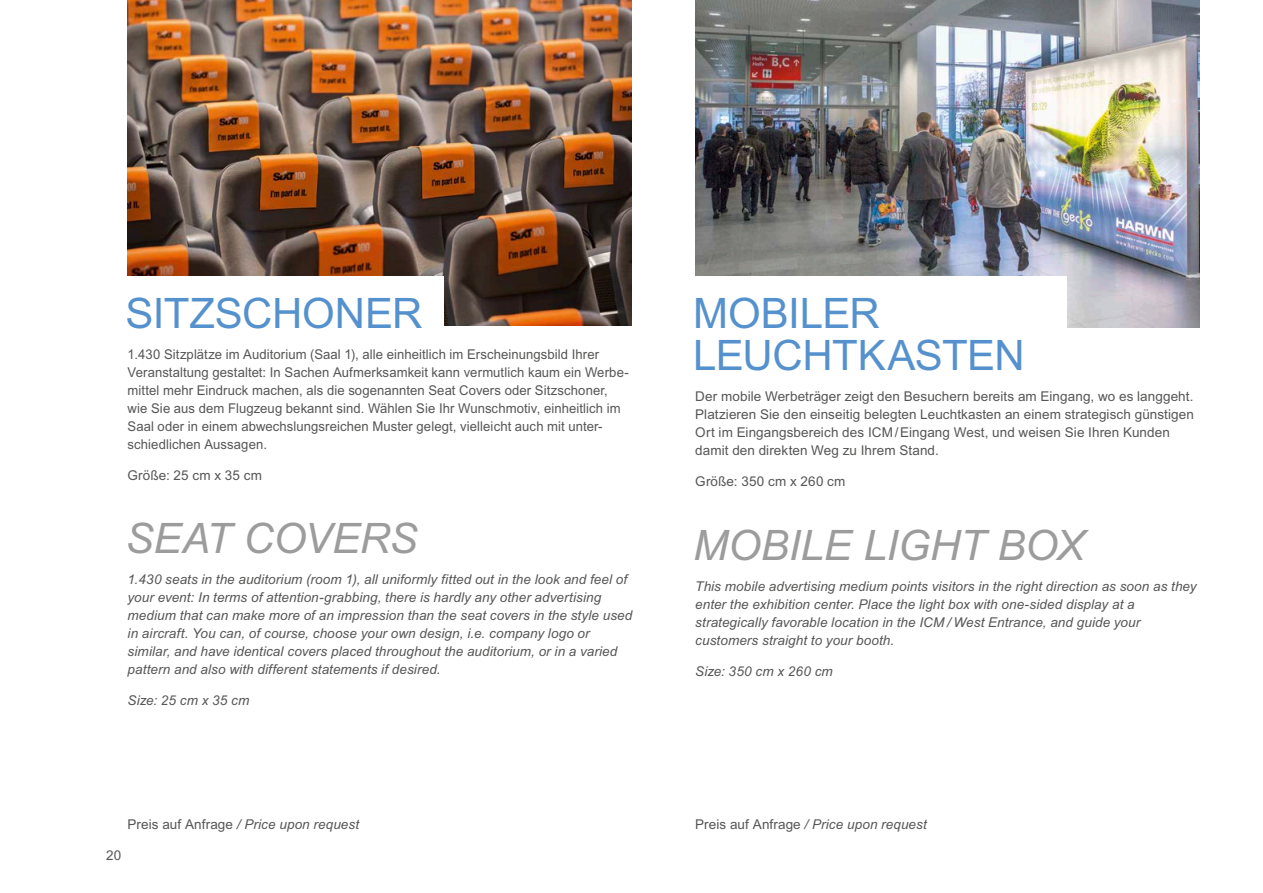
<style>
.page{position:relative;width:1263px;height:893px;background:#fff}
.page>*{position:absolute;margin:0;border:0;box-sizing:border-box;transform-origin:0 0}
.t1{font:42px/42px "Arial";letter-spacing:-.01em;color:#5591cd}
.t2{font:italic 42px "Arial";letter-spacing:-.01em;color:#9c9c9c}
.t3{font:italic 13.5px/18px "Arial";letter-spacing:.005em;color:#565655}
.t4{font:13.5px/18px "Arial";letter-spacing:.005em;color:#565655}
.s1{font-style:normal}
</style>
<div class="page">
<img style="left:128px;top:0;width:503px;height:325px">
<div style="left:125px;top:276px;width:319px;height:73px;background:#fff"></div>
<img style="left:695px;top:0;width:504px;height:327px">
<div style="left:693px;top:276px;width:374px;height:115px;background:#fff"></div>
<h1 class="t1" style="left:125px;top:292px;width:299px">SITZSCHONER</h1>
<p class="t4" style="left:128px;top:345px;width:502px">1.430 Sitzplätze im Auditorium (Saal 1), alle einheitlich im Erscheinungsbild Ihrer Veranstaltung gestaltet: In Sachen Aufmerksamkeit kann vermutlich kaum ein Werbe&shy;mittel mehr Eindruck machen, als die sogenannten Seat Covers oder Sitzschoner, wie Sie aus dem Flugzeug bekannt sind. Wählen Sie Ihr Wunschmotiv, einheitlich im Saal oder in einem abwechslungsreichen Muster gelegt, vielleicht auch mit unter&shy;schiedlichen Aussagen.</p>
<p class="t4" style="left:128px;top:466px;width:136px">Größe: 25 cm x 35 cm</p>
<h1 class="t2" style="left:125px;top:511px;width:293px">SEAT COVERS</h1>
<p class="t3" style="left:128px;top:571px;width:506px">1.430 seats in the auditorium (room 1), all uniformly fitted out in the look and feel of your event: In terms of attention-grabbing, there is hardly any other advertising medium that can make more of an impression than the seat covers in the style used in aircraft. You can, of course, choose your own design, i.e. company logo or similar, and have identical covers placed throughout the auditorium, or in a varied pattern and also with different statements if desired.</p>
<p class="t3" style="left:128px;top:692px;width:123px">Size: 25 cm x 35 cm</p>
<h1 class="t1" style="left:693px;top:292px;width:333px">MOBILER<br>LEUCHTKASTEN</h1>
<p class="t4" style="left:695px;top:387px;width:500px">Der mobile Werbeträger zeigt den Besuchern bereits am Eingang, wo es langgeht.<br>Platzieren Sie den einseitig belegten Leuchtkasten an einem strategisch günstigen Ort im Eingangsbereich des ICM/Eingang West, und weisen Sie Ihren Kunden damit den direkten Weg zu Ihrem Stand.</p>
<p class="t4" style="left:695px;top:472px;width:152px">Größe: 350 cm x 260 cm</p>
<h1 class="t2" style="left:693px;top:518px;width:393px">MOBILE LIGHT BOX</h1>
<p class="t3" style="left:695px;top:577px;width:503px">This mobile advertising medium points visitors in the right direction as soon as they enter the exhibition center. Place the light box with one-sided display at a strategically favorable location in the ICM / West Entrance, and guide your customers straight to your booth.</p>
<p class="t3" style="left:695px;top:662px;width:139px">Size: 350 cm x 260 cm</p>
<p class="t3" style="left:128px;top:816px;width:233px"><span class="s1">Preis auf Anfrage</span> / Price upon request</p>
<p class="t3" style="left:695px;top:816px;width:233px"><span class="s1">Preis auf Anfrage</span> / Price upon request</p>
<p class="t4" style="left:106px;top:846px;width:17px">20</p>
</div>
